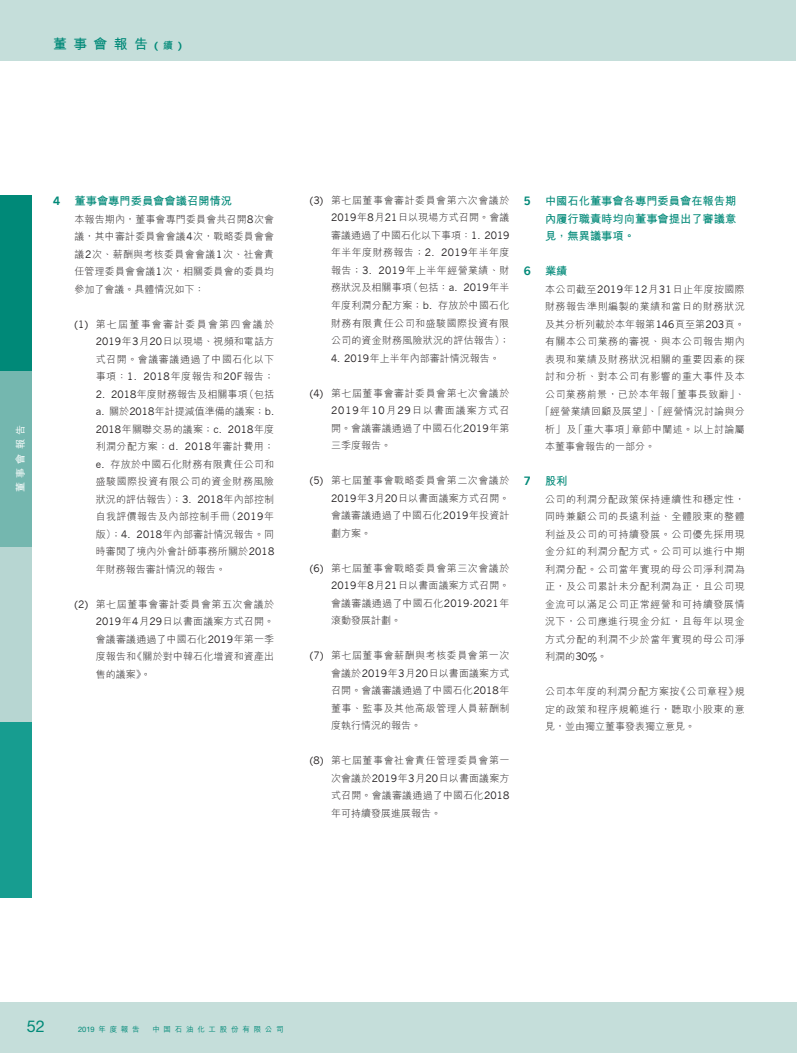
<style>
.page{position:relative;width:798px;height:1053px;background:#fff}
.page>*{position:absolute;margin:0;border:0;box-sizing:border-box;transform-origin:0 0}
.t1{font:16.25px "Helvetica Neue LT Std";color:#008978}
.t2{font:700 13.75px "M Hei HK";letter-spacing:.47em;color:#008978}
.t3{font:700 11.25px/17.5px "M Hei HK";color:#008978;text-align:justify}
.t4{font:700 11.25px "News Gothic";color:#008978}
.t5{font:300 10px/17.5px "M Hei HK";letter-spacing:.03em;color:#231f20;text-align:justify}
.t6{font:300 10px "M Hei HK";letter-spacing:.055em;color:#231f20}
.t7{font:300 10px "M Hei HK";color:#231f20}
.t8{font:500 10px "M Hei HK";letter-spacing:.415em;color:#fff}
.t9{font:500 7.5px "M Hei HK";letter-spacing:.5em;color:#008978}
.t10{font:7.5px "Helvetica Neue LT Std";color:#008978}
.s1{font-family:"News Gothic";font-size:10px}
.s2{font-size:10px}
.s3{font-family:"News Gothic";font-weight:400}
.s4{font-family:"M Hei HK";font-weight:500}
.s5{font-family:"M Hei HKS"}
</style>
<div class="page">
<div style="left:0;top:1002px;width:796px;height:50px;background:#c5deda"></div>
<div style="left:0;top:722px;width:32px;height:175px;background:#179d90"></div>
<div style="left:0;top:546px;width:32px;height:176px;background:#b7d6d2"></div>
<div style="left:0;top:371px;width:32px;height:175px;background:#74b7af"></div>
<div style="left:0;top:195px;width:32px;height:176px;background:#008978"></div>
<div style="left:0;top:0;width:795px;height:61px;background:#c5deda"></div>
<h2 class="t2" style="left:53px;top:34px;width:130px">董事會報告 <span class="s1">(</span><span class="s2">續</span><span class="s1">)</span></h2>
<p class="t8" style="left:13px;top:492px;width:68px;rotate:-90deg">董事會報告</p>
<p class="t4" style="left:53px;top:194px;width:9px">4</p>
<p class="t3" style="left:74px;top:191px;width:159px">董事會專門委員會會議召開情況</p>
<p class="t5" style="left:74px;top:210px;width:201px">本報告期內，董事會專門委員會共召開<span class="s3">8</span>次會議，其中審計委員會會議<span class="s3">4</span>次，戰略委員會會議<span class="s3">2</span>次、薪酬與考核委員會會議<span class="s3">1</span>次、社會責任管理委員會會議<span class="s3">1</span>次，相關委員會的委員均參加了會議。具體情況如下：</p>
<p class="t5" style="left:96px;top:315px;width:180px;text-indent:-21px"><span class="s3">(1)</span> 第七屆董事會審計委員會第四會議於<span class="s3">2019</span>年<span class="s3">3</span>月<span class="s3">20</span>日以現場、視頻和電話方式召開。會議審議通過了中國石化以下事項：<span class="s3">1. 2018</span>年度報告和<span class="s3">20F</span>報告；</p>
<p class="t5" style="left:96px;top:385px;width:180px"><span class="s3">2. 2018</span>年度財務報告及相關事項（包括<span class="s3">a.</span> 關於<span class="s3">2018</span>年計提減值準備的議案；<span class="s3">b.<br>2018</span>年關聯交易的議案；<span class="s3">c. 2018</span>年度利潤分配方案；<span class="s3">d. 2018</span>年審計費用；<span class="s3">e.</span> 存放於中國石化財務有限責任公司和盛駿國際投資有限公司的資金財務風險狀況的評估報告）；<span class="s3">3. 2018</span>年內部控制自我評價報告及內部控制手冊（<span class="s3">2019</span>年版）；<span class="s3">4. 2018</span>年內部審計情況報告。同時審閱了境內外會計師事務所關於<span class="s3">2018</span>年財務報告審計情況的報告。</p>
<p class="t5" style="left:96px;top:595px;width:180px;text-indent:-21px"><span class="s3">(2)</span> 第七屆董事會審計委員會第五次會議於<span class="s3">2019</span>年<span class="s3">4</span>月<span class="s3">29</span>日以書面議案方式召開。會議審議通過了中國石化<span class="s3">2019</span>年第一季度報告和《關於對中韓石化增資和資產出售的議案》。</p>
<p class="t5" style="left:331px;top:191px;width:180px;text-indent:-21px"><span class="s3">(3)</span> 第七屆董事會審計委員會第六次會議於<span class="s3">2019</span>年<span class="s3">8</span>月<span class="s3">21</span>日以現場方式召開。會議審議通過了中國石化以下事項：<span class="s3">1. 2019</span>年半年度財務報告；<span class="s3">2. 2019</span>年半年度報告；<span class="s3">3. 2019</span>年上半年經營業績、財務狀況及相關事項（包括：<span class="s3">a. 2019</span>年半年度利潤分配方案；<span class="s3">b.</span> 存放於中國石化財務有限責任公司和盛駿國際投資有限公司的資金財務風險狀況的評估報告）；</p>
<p class="t7" style="left:331px;top:353px;width:170px"><span class="s3">4. 2019</span>年上半年內部審計情況報告。</p>
<p class="t5" style="left:331px;top:384px;width:180px;text-indent:-21px"><span class="s3">(4)</span> 第七屆董事會審計委員會第七次會議於<span class="s3">2019</span>年<span class="s3">10</span>月<span class="s3">29</span>日以書面議案方式召開。會議審議通過了中國石化<span class="s3">2019</span>年第三季度報告。</p>
<p class="t5" style="left:331px;top:471px;width:180px;text-indent:-21px"><span class="s3">(5)</span> 第七屆董事會戰略委員會第二次會議於<span class="s3">2019</span>年<span class="s3">3</span>月<span class="s3">20</span>日以書面議案方式召開。會議審議通過了中國石化<span class="s3">2019</span>年投資計劃方案。</p>
<p class="t5" style="left:331px;top:559px;width:180px;text-indent:-21px"><span class="s3">(6)</span> 第七屆董事會戰略委員會第三次會議於<span class="s3">2019</span>年<span class="s3">8</span>月<span class="s3">21</span>日以書面議案方式召開。會議審議通過了中國石化<span class="s3">2019-2021</span>年滾動發展計劃。</p>
<p class="t5" style="left:331px;top:646px;width:180px;text-indent:-21px"><span class="s3">(7)</span> 第七屆董事會薪酬與考核委員會第一次會議於<span class="s3">2019</span>年<span class="s3">3</span>月<span class="s3">20</span>日以書面議案方式召開。會議審議通過了中國石化<span class="s3">2018</span>年董事、監事及其他高級管理人員薪酬制度執行情況的報告。</p>
<p class="t5" style="left:331px;top:751px;width:180px;text-indent:-21px"><span class="s3">(8)</span> 第七屆董事會社會責任管理委員會第一次會議於<span class="s3">2019</span>年<span class="s3">3</span>月<span class="s3">20</span>日以書面議案方式召開。會議審議通過了中國石化<span class="s3">2018</span>年可持續發展進展報告。</p>
<p class="t4" style="left:523px;top:194px;width:9px">5</p>
<p class="t3" style="left:544px;top:191px;width:193px">中國石化董事會各專門委員會在報告期內履行職責時均向董事會提出了審議意見，無異議事項。</p>
<p class="t4" style="left:523px;top:264px;width:9px">6</p>
<p class="t3" style="left:544px;top:261px;width:24px">業績</p>
<p class="t5" style="left:544px;top:280px;width:201px">本公司截至<span class="s3">2019</span>年<span class="s3">12</span>月<span class="s3">31</span>日止年度按國際</p>
<p class="t6" style="left:544px;top:301px;width:201px">財務報告準則編製的業績和當日的財務狀況</p>
<p class="t7" style="left:544px;top:319px;width:201px">及其分析列載於本年報第<span class="s3">146</span>頁至第<span class="s3">203</span>頁。</p>
<p class="t6" style="left:544px;top:336px;width:201px">有關本公司業務的審視、與本公司報告期內</p>
<p class="t6" style="left:544px;top:354px;width:201px">表現和業績及財務狀況相關的重要因素的探</p>
<p class="t6" style="left:544px;top:371px;width:201px">討和分析、對本公司有影響的重大事件及本</p>
<p class="t5" style="left:544px;top:385px;width:201px">公司業務前景，已於本年報「董事長致辭」、</p>
<p class="t5" style="left:539px;top:402px;width:206px">「經營業績回顧及展望」、「經營情況討論與分</p>
<p class="t5" style="left:544px;top:420px;width:201px">析」及「重大事項」章節中闡述。以上討論屬</p>
<p class="t7" style="left:544px;top:441px;width:111px">本董事會報告的一部分。</p>
<p class="t4" style="left:523px;top:474px;width:9px">7</p>
<p class="t3" style="left:544px;top:471px;width:24px">股利</p>
<p class="t5" style="left:544px;top:490px;width:201px">公司的利潤分配政策保持連續性和穩定性，同時兼顧公司的長遠利益、全體股東的整體利益及公司的可持續發展。公司優先採用現金分紅的利潤分配方式。公司可以進行中期利潤分配。公司當年實現的母公司淨利潤為正，及公司累計未分配利潤為正，且公司現金流可以滿足公司正常經營和可持續發展情況下，公司應進行現金分紅，且每年以現金方式分配的利潤不少於當年實現的母公司淨利潤的<span class="s3">30%</span>。</p>
<p class="t5" style="left:544px;top:682px;width:201px">公司本年度的利潤分配方案按《公司章程》規定的政策和程序規範進行，聽取小股東的意見，並由獨立董事發表獨立意見。</p>
<h1 class="t1" style="left:27px;top:1016px;width:20px">52</h1>
<p class="t10" style="left:78px;top:1024px;width:63px">2019<span class="s4">年度報告</span></p>
<p class="t9" style="left:152px;top:1023px;width:133px">中<span class="s5">國</span>石油化工股份有限公司</p>
</div>
